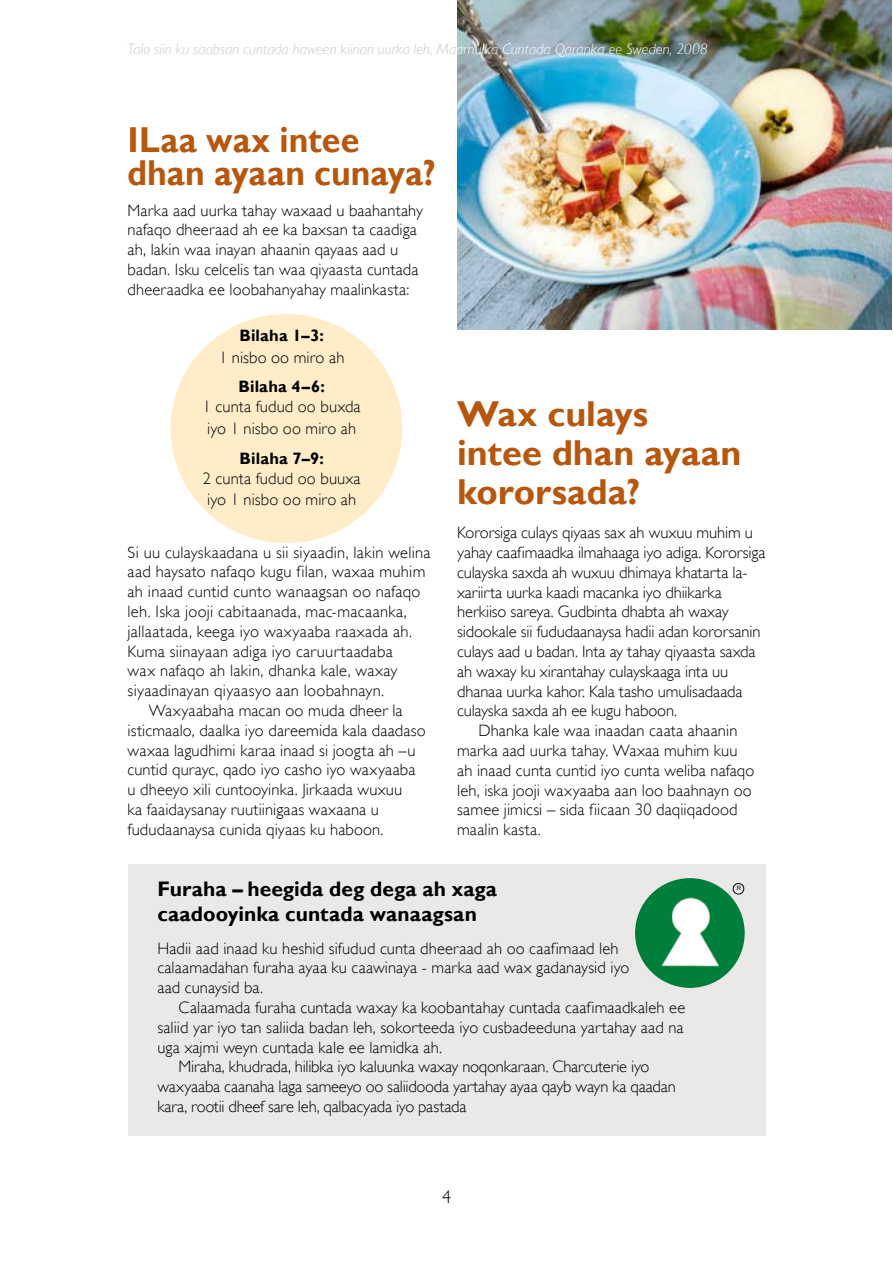
<style>
.page{position:relative;width:893px;height:1263px;background:#fff}
.page>*{position:absolute;margin:0;border:0;box-sizing:border-box;transform-origin:0 0}
.t1{font:700 36px/39px "Gill Sans";color:#b7570d}
.t2{font:700 36px/33px "Gill Sans";color:#b7570d;scale:.94 1}
.t3{font:700 21px/25.2px "Gill Sans";color:#000}
.t4{font:300 16.5px/19.8px "Gill Sans";letter-spacing:.01em;color:#000}
.t5{font:300 16.5px "Gill Sans";letter-spacing:-.01em;color:#000}
.t6{font:700 16.5px "Gill Sans";letter-spacing:.01em;color:#000}
.t7{font:italic 300 15px "Gill Sans";letter-spacing:.005em;color:#cdc7c5}
.t8{font:6px "Arial";color:#000}
.s1{color:#fff}
</style>
<div class="page">
<div style="left:128px;top:864px;width:637px;height:271px;background:#ebe9e8"></div>
<img style="left:457px;top:0;width:435px;height:329px">
<img style="left:635px;top:878px;width:110px;height:110px;border-radius:50%">
<div style="left:733px;top:883px;width:11px;height:11px;border:1px solid #000;border-radius:50%"></div>
<div style="left:170px;top:314px;width:232px;height:229px;background:#ffedc9;border-radius:50%"></div>
<p class="t7" style="left:128px;top:40px;width:582px">Talo siin ku saabsan cuntada haween kiinan uurka leh, Ma<span class="s1">amulka Cuntada Qaranka ee Sweden, 2008</span></p>
<h1 class="t2" style="left:128px;top:125px;width:329px">ILaa wax intee dhan ayaan cunaya?</h1>
<p class="t4" style="left:128px;top:200px;width:297px">Marka aad uurka tahay waxaad u baahantahy nafaqo dheeraad ah ee ka baxsan ta caadiga ah, lakin waa inayan ahaanin qayaas aad u badan. Isku celcelis tan waa qiyaasta cuntada dheeraadka ee loobahanyahay maalinkasta:</p>
<p class="t6" style="left:239px;top:326px;width:86px">Bilaha 1–3:</p>
<p class="t4" style="left:219px;top:347px;width:127px">1 nisbo oo miro ah</p>
<p class="t6" style="left:238px;top:377px;width:88px">Bilaha 4–6:</p>
<p class="t4" style="left:203px;top:396px;width:159px;line-height:21.6px">1 cunta fudud oo buxda iyo 1 nisbo oo miro ah</p>
<p class="t6" style="left:240px;top:448px;width:86px">Bilaha 7–9:</p>
<p class="t4" style="left:203px;top:467px;width:159px;line-height:21.6px">2 cunta fudud oo buuxa iyo 1 nisbo oo miro ah</p>
<p class="t4" style="left:128px;top:542px;width:304px">Si uu culayskaadana u sii siyaadin, lakin welina</p>
<p class="t4" style="left:128px;top:562px;width:299px">aad haysato nafaqo kugu filan, waxaa muhim</p>
<p class="t4" style="left:128px;top:582px;width:294px">ah inaad cuntid cunto wanaagsan oo nafaqo</p>
<p class="t4" style="left:128px;top:601px;width:281px">leh. Iska jooji cabitaanada, mac-macaanka,</p>
<p class="t4" style="left:128px;top:621px;width:286px">jallaatada, keega iyo waxyaaba raaxada ah.</p>
<p class="t4" style="left:128px;top:641px;width:267px">Kuma siinayaan adiga iyo caruurtaadaba</p>
<p class="t4" style="left:128px;top:661px;width:271px">wax nafaqo ah lakin, dhanka kale, waxay</p>
<p class="t4" style="left:128px;top:681px;width:258px">siyaadinayan qiyaasyo aan loobahnayn.</p>
<p class="t4" style="left:149px;top:700px;width:255px">Waxyaabaha macan oo muda dheer la</p>
<p class="t4" style="left:128px;top:720px;width:300px">isticmaalo, daalka iyo dareemida kala daadaso</p>
<p class="t4" style="left:128px;top:740px;width:290px">waxaa lagudhimi karaa inaad si joogta ah –u</p>
<p class="t4" style="left:128px;top:760px;width:289px">cuntid qurayc, qado iyo casho iyo waxyaaba</p>
<p class="t4" style="left:128px;top:780px;width:276px">u dheeyo xili cuntooyinka. Jirkaada wuxuu</p>
<p class="t4" style="left:128px;top:799px;width:253px">ka faaidaysanay ruutiinigaas waxaana u</p>
<p class="t4" style="left:128px;top:819px;width:257px">fududaanaysa cunida qiyaas ku haboon.</p>
<h1 class="t1" style="left:457px;top:396px;width:286px">Wax culays intee dhan ayaan kororsada?</h1>
<p class="t4" style="left:457px;top:523px;width:297px">Kororsiga culays qiyaas sax ah wuxuu muhim u</p>
<p class="t4" style="left:457px;top:542px;width:310px">yahay caafimaadka ilmahaaga iyo adiga. Kororsiga</p>
<p class="t4" style="left:457px;top:562px;width:292px">culayska saxda ah wuxuu dhimaya khatarta la-</p>
<p class="t4" style="left:457px;top:582px;width:266px">xariirta uurka kaadi macanka iyo dhiikarka</p>
<p class="t4" style="left:457px;top:602px;width:273px">herkiiso sareya. Gudbinta dhabta ah waxay</p>
<p class="t4" style="left:457px;top:622px;width:305px">sidookale sii fududaanaysa hadii adan kororsanin</p>
<p class="t4" style="left:457px;top:641px;width:300px">culays aad u badan. Inta ay tahay qiyaasta saxda</p>
<p class="t4" style="left:457px;top:661px;width:273px">ah waxay ku xirantahay culayskaaga inta uu</p>
<p class="t4" style="left:457px;top:681px;width:287px">dhanaa uurka kahor. Kala tasho umulisadaada</p>
<p class="t4" style="left:457px;top:701px;width:221px">culayska saxda ah ee kugu haboon.</p>
<p class="t4" style="left:478px;top:721px;width:261px">Dhanka kale waa inaadan caata ahaanin</p>
<p class="t4" style="left:457px;top:740px;width:282px">marka aad uurka tahay. Waxaa muhim kuu</p>
<p class="t4" style="left:457px;top:760px;width:299px">ah inaad cunta cuntid iyo cunta weliba nafaqo</p>
<p class="t4" style="left:457px;top:780px;width:296px">leh, iska jooji waxyaaba aan loo baahnayn oo</p>
<p class="t4" style="left:457px;top:800px;width:282px">samee jimicsi – sida fiicaan 30 daqiiqadood</p>
<p class="t4" style="left:457px;top:820px;width:85px">maalin kasta.</p>
<p class="t3" style="left:157px;top:877px;width:341px">Furaha – heegida deg dega ah xaga caadooyinka cuntada wanaagsan</p>
<p class="t4" style="left:157px;top:938px;width:474px">Hadii aad inaad ku heshid sifudud cunta dheeraad ah oo caafimaad leh calaamadahan furaha ayaa ku caawinaya - marka aad wax gadanaysid iyo aad cunaysid ba.</p>
<p class="t4" style="left:179px;top:997px;width:508px">Calaamada furaha cuntada waxay ka koobantahay cuntada caafimaadkaleh ee</p>
<p class="t4" style="left:157px;top:1017px;width:528px">saliid yar iyo tan saliida badan leh, sokorteeda iyo cusbadeeduna yartahay aad na</p>
<p class="t4" style="left:157px;top:1037px;width:286px">uga xajmi weyn cuntada kale ee lamidka ah.</p>
<p class="t5" style="left:179px;top:1057px;width:472px">Miraha, khudrada, hilibka iyo kaluunka waxay noqonkaraan. Charcuterie iyo</p>
<p class="t5" style="left:157px;top:1077px;width:520px">waxyaaba caanaha laga sameeyo oo saliidooda yartahay ayaa qayb wayn ka qaadan</p>
<p class="t5" style="left:157px;top:1097px;width:311px">kara, rootii dheef sare leh, qalbacyada iyo pastada</p>
<p class="t8" style="left:737px;top:884px;width:6px">R</p>
</div>
